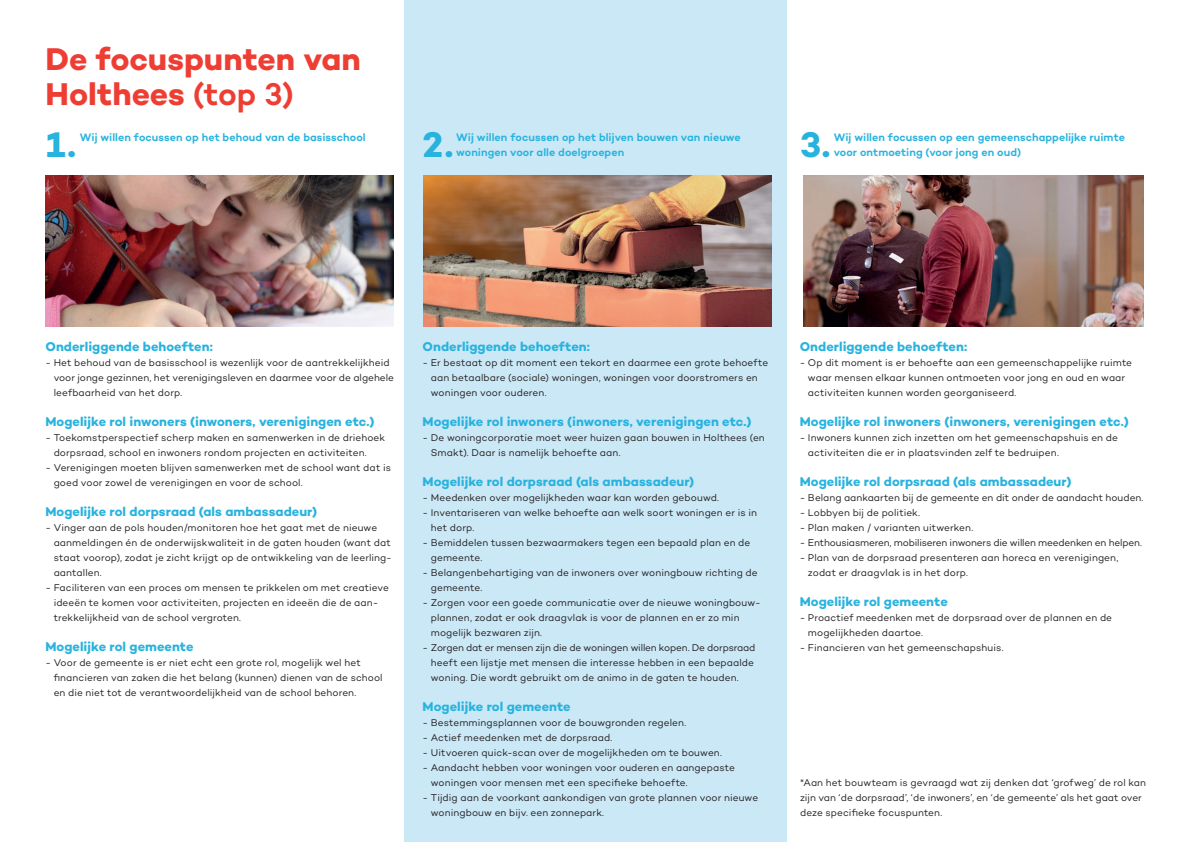
<style>
.page{position:relative;width:1191px;height:842px;background:#fff}
.page>*{position:absolute;margin:0;border:0;box-sizing:border-box;transform-origin:0 0}
.t1{font:700 36.3px "Campton";color:#28b3de}
.t2{font:700 32px/35px "Campton";color:#ee3e34}
.t3{font:700 13px "Campton";letter-spacing:.005em;color:#28b3de}
.t4{font:600 11px/15px "Campton";letter-spacing:.005em;color:#28b3de}
.t5{font:10px/15px "Campton";letter-spacing:.01em;color:#231f20}
.t6{font:10px "Campton";letter-spacing:-.015em;color:#231f20}
.s1{font-weight:600}
</style>
<div class="page">
<div style="left:404px;top:0;width:383px;height:842px;background:#cbe8f6"></div>
<img style="left:423px;top:176px;width:348px;height:150px">
<img style="left:45px;top:176px;width:349px;height:150px">
<img style="left:804px;top:176px;width:339px;height:150px">
<h2 class="t2" style="left:45px;top:41px;width:317px">De focuspunten van<br>Holthees <span class="s1">(top 3)</span></h2>
<p class="t4" style="left:80px;top:130px;width:287px">Wij willen focussen op het behoud van de basisschool</p>
<h1 class="t1" style="left:46px;top:121px;width:31px">1.</h1>
<h1 class="t1" style="left:422px;top:121px;width:32px">2.</h1>
<h1 class="t1" style="left:800px;top:121px;width:32px">3.</h1>
<p class="t4" style="left:456px;top:130px;width:286px">Wij willen focussen op het blijven bouwen van nieuwe woningen voor alle doelgroepen</p>
<p class="t4" style="left:833px;top:130px;width:293px">Wij willen focussen op een gemeenschappelijke ruimte voor ontmoeting (voor jong en oud)</p>
<h3 class="t3" style="left:45px;top:338px;width:169px">Onderliggende behoeften:</h3>
<p class="t5" style="left:54px;top:355px;width:342px;text-indent:-8px">- Het behoud van de basisschool is wezenlijk voor de aantrekkelijkheid voor jonge gezinnen, het verenigingsleven en daarmee voor de algehele leefbaarheid van het dorp.</p>
<h3 class="t3" style="left:45px;top:413px;width:330px">Mogelijke rol inwoners (inwoners, verenigingen etc.)</h3>
<p class="t5" style="left:54px;top:430px;width:333px;text-indent:-8px">- Toekomstperspectief scherp maken en samenwerken in de driehoek dorpsraad, school en inwoners rondom projecten en activiteiten.</p>
<p class="t5" style="left:54px;top:460px;width:339px;text-indent:-8px">- Verenigingen moeten blijven samenwerken met de school want dat is goed voor zowel de verenigingen en voor de school.</p>
<h3 class="t3" style="left:45px;top:503px;width:273px">Mogelijke rol dorpsraad (als ambassadeur)</h3>
<p class="t5" style="left:54px;top:520px;width:340px;text-indent:-8px">- Vinger aan de pols houden/monitoren hoe het gaat met de nieuwe aanmeldingen én de onderwijskwaliteit in de gaten houden (want dat staat voorop), zodat je zicht krijgt op de ontwikkeling van de leerling&shy;aantallen.</p>
<p class="t5" style="left:54px;top:580px;width:337px;text-indent:-8px">- Faciliteren van een proces om mensen te prikkelen om met creatieve ideeën te komen voor activiteiten, projecten en ideeën die de aan&shy;trekkelijkheid van de school vergroten.</p>
<h3 class="t3" style="left:45px;top:638px;width:150px">Mogelijke rol gemeente</h3>
<p class="t5" style="left:54px;top:655px;width:330px;text-indent:-8px">- Voor de gemeente is er niet echt een grote rol, mogelijk wel het financieren van zaken die het belang (kunnen) dienen van de school en die niet tot de verantwoordelijkheid van de school behoren.</p>
<h3 class="t3" style="left:422px;top:338px;width:169px">Onderliggende behoeften:</h3>
<p class="t5" style="left:431px;top:355px;width:339px;text-indent:-8px">- Er bestaat op dit moment een tekort en daarmee een grote behoefte aan betaalbare (sociale) woningen, woningen voor doorstromers en woningen voor ouderen.</p>
<h3 class="t3" style="left:422px;top:413px;width:330px">Mogelijke rol inwoners (inwoners, verenigingen etc.)</h3>
<p class="t5" style="left:431px;top:430px;width:335px;text-indent:-8px">- De woningcorporatie moet weer huizen gaan bouwen in Holthees (en<br>Smakt). Daar is namelijk behoefte aan.</p>
<h3 class="t3" style="left:422px;top:473px;width:273px">Mogelijke rol dorpsraad (als ambassadeur)</h3>
<p class="t5" style="left:422px;top:490px;width:298px">- Meedenken over mogelijkheden waar kan worden gebouwd.</p>
<p class="t5" style="left:431px;top:505px;width:327px;text-indent:-8px">- Inventariseren van welke behoefte aan welk soort woningen er is in het dorp.</p>
<p class="t5" style="left:431px;top:535px;width:321px;text-indent:-8px">- Bemiddelen tussen bezwaarmakers tegen een bepaald plan en de gemeente.</p>
<p class="t5" style="left:431px;top:565px;width:328px;text-indent:-8px">- Belangenbehartiging van de inwoners over woningbouw richting de gemeente.</p>
<p class="t5" style="left:431px;top:595px;width:331px;text-indent:-8px">- Zorgen voor een goede communicatie over de nieuwe woningbouw&shy;plannen, zodat er ook draagvlak is voor de plannen en er zo min mogelijk bezwaren zijn.</p>
<p class="t5" style="left:431px;top:640px;width:326px;text-indent:-8px">- Zorgen dat er mensen zijn die de woningen willen kopen. De dorpsraad heeft een lijstje met mensen die interesse hebben in een bepaalde woning. Die wordt gebruikt om de animo in de gaten te houden.</p>
<h3 class="t3" style="left:422px;top:698px;width:150px">Mogelijke rol gemeente</h3>
<p class="t5" style="left:422px;top:715px;width:265px">- Bestemmingsplannen voor de bouwgronden regelen.</p>
<p class="t5" style="left:422px;top:730px;width:191px">- Actief meedenken met de dorpsraad.</p>
<p class="t5" style="left:422px;top:745px;width:301px">- Uitvoeren quick-scan over de mogelijkheden om te bouwen.</p>
<p class="t5" style="left:431px;top:760px;width:306px;text-indent:-8px">- Aandacht hebben voor woningen voor ouderen en aangepaste woningen voor mensen met een specifieke behoefte.</p>
<p class="t5" style="left:431px;top:790px;width:329px;text-indent:-8px">- Tijdig aan de voorkant aankondigen van grote plannen voor nieuwe woningbouw en bijv. een zonnepark.</p>
<h3 class="t3" style="left:799px;top:338px;width:169px">Onderliggende behoeften:</h3>
<p class="t5" style="left:808px;top:355px;width:325px;text-indent:-8px">- Op dit moment is er behoefte aan een gemeenschappelijke ruimte waar mensen elkaar kunnen ontmoeten voor jong en oud en waar activiteiten kunnen worden georganiseerd.</p>
<h3 class="t3" style="left:799px;top:413px;width:330px">Mogelijke rol inwoners (inwoners, verenigingen etc.)</h3>
<p class="t5" style="left:808px;top:430px;width:311px;text-indent:-8px">- Inwoners kunnen zich inzetten om het gemeenschapshuis en de activiteiten die er in plaatsvinden zelf te bedruipen.</p>
<h3 class="t3" style="left:799px;top:473px;width:273px">Mogelijke rol dorpsraad (als ambassadeur)</h3>
<p class="t5" style="left:799px;top:490px;width:345px">- Belang aankaarten bij de gemeente en dit onder de aandacht houden.</p>
<p class="t5" style="left:799px;top:505px;width:122px">- Lobbyen bij de politiek.</p>
<p class="t5" style="left:799px;top:520px;width:175px">- Plan maken / varianten uitwerken.</p>
<p class="t6" style="left:799px;top:536px;width:344px">- Enthousiasmeren, mobiliseren inwoners die willen meedenken en helpen.</p>
<p class="t5" style="left:808px;top:550px;width:312px;text-indent:-8px">- Plan van de dorpsraad presenteren aan horeca en verenigingen, zodat er draagvlak is in het dorp.</p>
<h3 class="t3" style="left:799px;top:593px;width:150px">Mogelijke rol gemeente</h3>
<p class="t5" style="left:808px;top:610px;width:306px;text-indent:-8px">- Proactief meedenken met de dorpsraad over de plannen en de mogelijkheden daartoe.</p>
<p class="t5" style="left:799px;top:640px;width:205px">- Financieren van het gemeenschapshuis.</p>
<p class="t5" style="left:800px;top:775px;width:347px">*Aan het bouwteam is gevraagd wat zij denken dat ‘grofweg’ de rol kan zijn van ‘de dorpsraad’, ‘de inwoners’, en ‘de gemeente’ als het gaat over deze specifieke focuspunten.</p>
</div>
